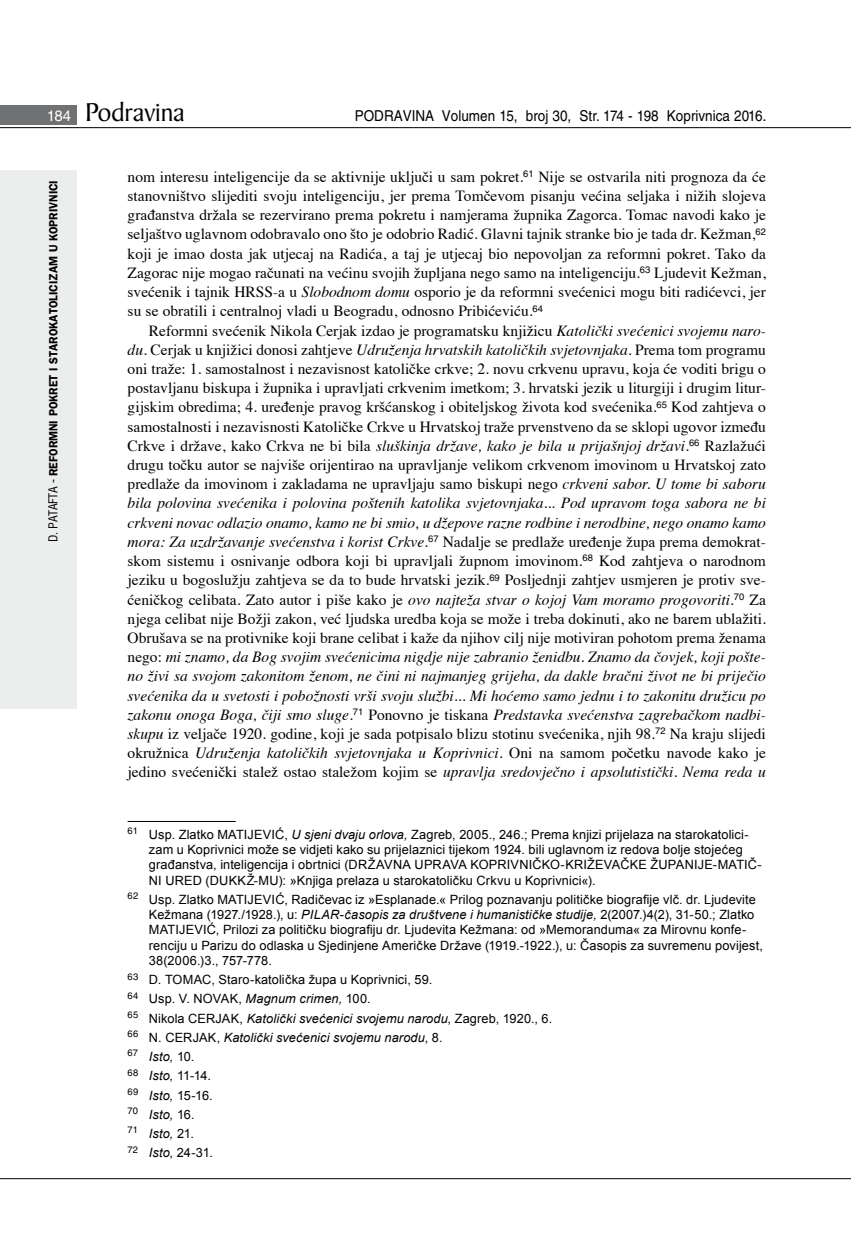
<style>
.page{position:relative;width:851px;height:1234px;background:#fff}
.page>*{position:absolute;margin:0;border:0;box-sizing:border-box;transform-origin:0 0}
.t1{font:27.6px "Baker Signet BT";color:#000}
.t2{font:15.45px/19.2px "Times";color:#000;text-align:justify}
.t3{font:15px "Helvetica LT Skin 29";color:#000;scale:.9 1}
.t4{font:12.75px/19.2px "Arial";letter-spacing:.01em;color:#000}
.t5{font:600 12px "ITC Franklin Gothic Skin 29";letter-spacing:-.005em;color:#000;scale:.95 1}
.s1{font-family:"Helvetica LT Skin 29";font-size:15px;color:#fff}
.s2{font-family:"Helvetica LT Skin 29";font-weight:400;font-stretch:condensed}
.s3{font-style:italic}
</style>
<div class="page">
<div style="left:0;top:170px;width:77px;height:538px;background:#eceded"></div>
<div style="left:0;top:105px;width:77px;height:19px;background:#707172"></div>
<hr style="left:0;top:127px;width:850px;height:1px;background:#000">
<hr style="left:0;top:1177px;width:850px;height:1px;background:#000">
<hr style="left:128px;top:821px;width:108px;height:1px;background:#000">
<h1 class="t1" style="left:47px;top:95px;width:139px"><span class="s1">184</span> Podravina</h1>
<p class="t3" style="left:355px;top:107px;width:459px">PODRAVINA Volumen 15, broj 30, Str. 174 - 198 Koprivnica 2016.</p>
<p class="t5" style="left:46px;top:542px;width:382px;rotate:-90deg"><span class="s2">D. PATAFTA -</span> REFORMNI POKRET I STAROKATOLICIZAM U KOPRIVNICI</p>
<p class="t2" style="left:128px;top:166px;width:639px">nom interesu inteligencije da se aktivnije uključi u sam pokret.<sup>61</sup> Nije se ostvarila niti prognoza da će stanovništvo slijediti svoju inteligenciju, jer prema Tomčevom pisanju većina seljaka i nižih slojeva građanstva držala se rezervirano prema pokretu i namjerama župnika Zagorca. Tomac navodi kako je seljaštvo uglavnom odobravalo ono što je odobrio Radić. Glavni tajnik stranke bio je tada dr. Kežman,<sup>62 </sup>koji je imao dosta jak utjecaj na Radića, a taj je utjecaj bio nepovoljan za reformni pokret. Tako da Zagorac nije mogao računati na većinu svojih župljana nego samo na inteligenciju.<sup>63</sup> Ljudevit Kežman, svećenik i tajnik HRSS-a u <span class="s3">Slobodnom domu</span> osporio je da reformni svećenici mogu biti radićevci, jer su se obratili i centralnoj vladi u Beogradu, odnosno Pribićeviću.<sup>64</sup></p>
<p class="t2" style="left:128px;top:319px;width:639px;text-indent:21px">Reformni svećenik Nikola Cerjak izdao je programatsku knjižicu <span class="s3">Katolički svećenici svojemu naro&shy;du.</span> Cerjak u knjižici donosi zahtjeve <span class="s3">Udruženja hrvatskih katoličkih svjetovnjaka.</span> Prema tom programu oni traže: 1. samostalnost i nezavisnost katoličke crkve; 2. novu crkvenu upravu, koja će voditi brigu o postavljanu biskupa i župnika i upravljati crkvenim imetkom; 3. hrvatski jezik u liturgiji i drugim litur&shy;gijskim obredima; 4. uređenje pravog kršćanskog i obiteljskog života kod svećenika.<sup>65</sup> Kod zahtjeva o samostalnosti i nezavisnosti Katoličke Crkve u Hrvatskoj traže prvenstveno da se sklopi ugovor između Crkve i države, kako Crkva ne bi bila <span class="s3">sluškinja države, kako je bila u prijašnjoj državi.</span><sup>66</sup> Razlažući drugu točku autor se najviše orijentirao na upravljanje velikom crkvenom imovinom u Hrvatskoj zato predlaže da imovinom i zakladama ne upravljaju samo biskupi nego <span class="s3">crkveni sabor. U tome bi saboru bila polovina svećenika i polovina poštenih katolika svjetovnjaka... Pod upravom toga sabora ne bi crkveni novac odlazio onamo, kamo ne bi smio, u džepove razne rodbine i nerodbine, nego onamo kamo mora: Za uzdržavanje svećenstva i korist Crkve.</span><sup>67</sup> Nadalje se predlaže uređenje župa prema demokrat&shy;skom sistemu i osnivanje odbora koji bi upravljali župnom imovinom.<sup>68</sup> Kod zahtjeva o narodnom jeziku u bogoslužju zahtjeva se da to bude hrvatski jezik.<sup>69</sup> Posljednji zahtjev usmjeren je protiv sve&shy;ćeničkog celibata. Zato autor i piše kako je <span class="s3">ovo najteža stvar o kojoj Vam moramo progovoriti.</span><sup>70</sup> Za njega celibat nije Božji zakon, već ljudska uredba koja se može i treba dokinuti, ako ne barem ublažiti.<br>Obrušava se na protivnike koji brane celibat i kaže da njihov cilj nije motiviran pohotom prema ženama nego: <span class="s3">mi znamo, da Bog svojim svećenicima nigdje nije zabranio ženidbu. Znamo da čovjek, koji pošte&shy;no živi sa svojom zakonitom ženom, ne čini ni najmanjeg grijeha, da dakle bračni život ne bi priječio svećenika da u svetosti i pobožnosti vrši svoju službi... Mi hoćemo samo jednu i to zakonitu družicu po zakonu onoga Boga, čiji smo sluge.</span><sup>71</sup> Ponovno je tiskana <span class="s3">Predstavka svećenstva zagrebačkom nadbi&shy;skupu</span> iz veljače 1920. godine, koji je sada potpisalo blizu stotinu svećenika, njih 98.<sup>72</sup> Na kraju slijedi okružnica <span class="s3">Udruženja katoličkih svjetovnjaka u Koprivnici.</span> Oni na samom početku navode kako je jedino svećenički stalež ostao staležom kojim se <span class="s3">upravlja sredovječno i apsolutistički. Nema reda u</span></p>
<p class="t4" style="left:149px;top:826px;width:614px;line-height:15.3px;text-indent:-21px"><sup>61</sup> Usp. Zlatko MATIJEVIĆ, <span class="s3">U sjeni dvaju orlova,</span> Zagreb, 2005., 246.; Prema knjizi prijelaza na starokatolici&shy;zam u Koprivnici može se vidjeti kako su prijelaznici tijekom 1924. bili uglavnom iz redova bolje stojećeg građanstva, inteligencija i obrtnici (DRŽAVNA UPRAVA KOPRIVNIČKO-KRIŽEVAČKE ŽUPANIJE-MATIČ-NI URED (DUKKŽ-MU): »Knjiga prelaza u starokatoličku Crkvu u Koprivnici«).</p>
<p class="t4" style="left:149px;top:891px;width:615px;line-height:15.3px;text-indent:-21px"><sup>62</sup> Usp. Zlatko MATIJEVIĆ, Radičevac iz »Esplanade.« Prilog poznavanju političke biografije vlč. dr. Ljudevite Kežmana (1927./1928.), u: <span class="s3">PILAR-časopis za društvene i humanističke studije,</span> 2(2007.)4(2), 31-50.; Zlatko MATIJEVIĆ, Prilozi za političku biografiju dr. Ljudevita Kežmana: od »Memoranduma« za Mirovnu konfe&shy;renciju u Parizu do odlaska u Sjedinjene Američke Države (1919.-1922.), u: Časopis za suvremenu povijest, 38(2006.)3., 757-778.</p>
<p class="t4" style="left:128px;top:970px;width:426px"><sup>63</sup> D. TOMAC, Staro-katolička župa u Koprivnici, 59.<br><sup>64</sup> Usp. V. NOVAK, <span class="s3">Magnum crimen,</span> 100.<br><sup>65</sup> Nikola CERJAK, <span class="s3">Katolički svećenici svojemu narodu</span>, Zagreb, 1920., 6.<br><sup>66</sup> N. CERJAK, <span class="s3">Katolički svećenici svojemu narodu</span>, 8.<br><sup>67</sup> <span class="s3">Isto,</span> 10.<br><sup>68</sup> <span class="s3">Isto,</span> 11-14.<br><sup>69</sup> <span class="s3">Isto,</span> 15-16.<br><sup>70</sup> <span class="s3">Isto,</span> 16.<br><sup>71</sup> <span class="s3">Isto,</span> 21.<br><sup>72</sup> <span class="s3">Isto</span>, 24-31.</p>
</div>
